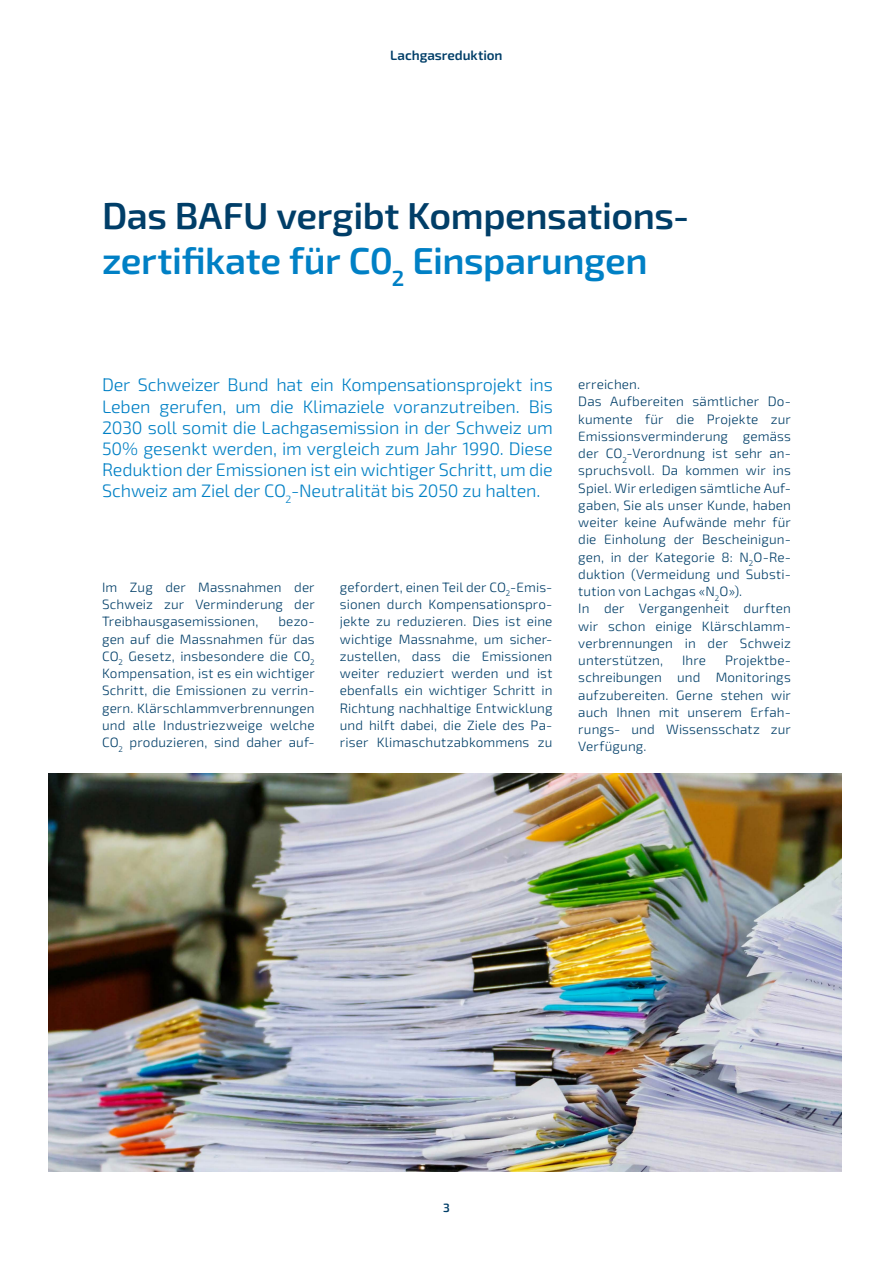
<style>
.page{position:relative;width:893px;height:1263px;background:#fff}
.page>*{position:absolute;margin:0;border:0;box-sizing:border-box;transform-origin:0 0}
.t1{font:600 37.5px "Exo 2";letter-spacing:-.01em;color:#0080c5}
.t2{font:600 37.5px "Exo 2";letter-spacing:-.01em;color:#003e68}
.t3{font:300 18px/21px "Exo 2";letter-spacing:-.01em;color:#0080c5;text-align:justify}
.t4{font:300 13.5px/17.2px "Exo 2";letter-spacing:.01em;color:#003e68;text-align:justify}
.t5{font:600 13.5px "Exo 2";letter-spacing:-.005em;color:#003e68}
.t6{font:600 12px "Exo 2";color:#003e68}
</style>
<div class="page">
<img style="left:48px;top:774px;width:794px;height:397px">
<p class="t5" style="left:390px;top:46px;width:114px">Lachgasreduktion</p>
<p class="t2" style="left:102px;top:189px;width:589px">Das BAFU vergibt Kompensations-</p>
<p class="t1" style="left:102px;top:234px;width:547px">zertifikate für C0<sub>2</sub> Einsparungen</p>
<p class="t3" style="left:102px;top:374px;width:452px">Der Schweizer Bund hat ein Kompensationsprojekt ins Leben gerufen, um die Klimaziele voranzutreiben. Bis 2030 soll somit die Lachgasemission in der Schweiz um 50% gesenkt werden, im vergleich zum Jahr 1990. Diese Reduktion der Emissionen ist ein wichtiger Schritt, um die Schweiz am Ziel der CO<sub>2</sub>-Neutralität bis 2050 zu halten.</p>
<p class="t4" style="left:102px;top:578px;width:214px">Im Zug der Massnahmen der Schweiz zur Verminderung der Treibhausgasemissionen,</p>
<p class="t4" style="left:102px;top:612px;width:214px;text-indent:176px">bezo&shy;gen auf die Massnahmen für das CO<sub>2</sub> Gesetz, insbesondere die CO<sub>2<br></sub>Kompensation, ist es ein wichtiger Schritt, die Emissionen zu verrin&shy;gern. Klärschlammverbrennungen und alle Industriezweige welche CO<sub>2</sub> produzieren, sind daher auf-</p>
<p class="t4" style="left:340px;top:578px;width:214px">gefordert, einen Teil der CO<sub>2</sub>-Emis&shy;sionen durch Kompensationspro&shy;jekte zu reduzieren. Dies ist eine wichtige Massnahme, um sicher&shy;zustellen, dass die Emissionen weiter reduziert werden und ist ebenfalls ein wichtiger Schritt in Richtung nachhaltige Entwicklung und hilft dabei, die Ziele des Pa&shy;riser Klimaschutzabkommens zu</p>
<p class="t4" style="left:578px;top:375px;width:63px">erreichen.</p>
<p class="t4" style="left:578px;top:392px;width:214px">Das Aufbereiten sämtlicher Do&shy;kumente für die Projekte zur Emissionsverminderung gemäss der CO<sub>2</sub>-Verordnung ist sehr an&shy;spruchsvoll. Da kommen wir ins Spiel. Wir erledigen sämtliche Auf&shy;gaben, Sie als unser Kunde, haben weiter keine Aufwände mehr für die Einholung der Bescheinigun&shy;gen, in der Kategorie 8: N<sub>2</sub>O-Re&shy;duktion (Vermeidung und Substi&shy;tution von Lachgas «N<sub>2</sub>O»).</p>
<p class="t4" style="left:578px;top:599px;width:214px">In der Vergangenheit durften wir schon einige Klärschlamm&shy;verbrennungen in der Schweiz unterstützen,</p>
<p class="t4" style="left:578px;top:651px;width:214px;text-indent:147px">Projektbe&shy;schreibungen und Monitorings aufzubereiten. Gerne stehen wir auch Ihnen mit unserem Erfah&shy;rungs- und Wissensschatz zur Verfügung.</p>
<p class="t4" style="left:682px;top:651px;width:26px">Ihre</p>
<p class="t6" style="left:443px;top:1199px;width:8px">3</p>
</div>
